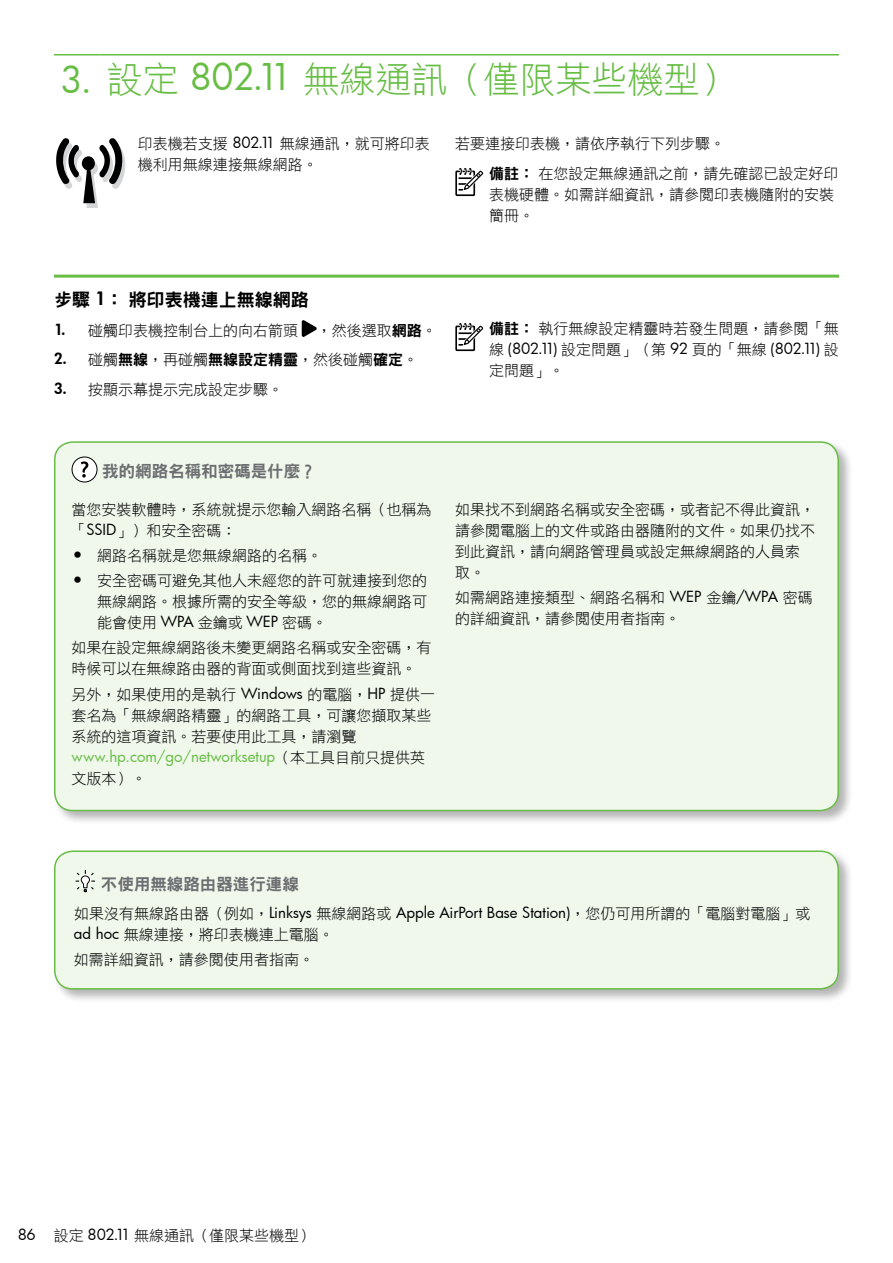
<style>
.page{position:relative;width:893px;height:1263px;background:#fff}
.page>*{position:absolute;margin:0;border:0;box-sizing:border-box;transform-origin:0 0}
.t1{font:36px "DF Hei Lt HK BF";color:#68bd45}
.t2{font:18px "DFN Hei XB HK BF";color:#000}
.t3{font:16.5px "DFN Hei XB HK BF";color:#6d6e71}
.t4{font:15px/21px "DF Hei Lt HK BF";color:#000}
.t5{font:15px "Futura Bk";color:#68bd45}
.t6{font:15px "Futura Bk";letter-spacing:-.035em;color:#000}
.s1{font-family:"Futura Bk"}
.s2{font-family:"DFN Hei XB HK BF"}
.s3{font-family:"Futura Hv"}
.s4{font-family:"DF Hei Lt HK BF"}
.s5{font-family:"Futura Bk";font-size:21px}
.s6{font-family:"DF Hei Lt HK BF";color:#000}
</style>
<div class="page">
<div style="left:52px;top:439px;width:801px;height:386px;background:#000;opacity:.3"></div>
<div style="left:55px;top:442px;width:783px;height:368px;background:#f0f8ec;border-radius:18px"></div>
<div style="left:54px;top:441px;width:785px;height:370px;border:2px solid #68bd45;border-radius:18px"></div>
<div style="left:72px;top:457px;width:25px;height:25px;background:#fff;border-radius:50%"></div>
<div style="left:72px;top:457px;width:25px;height:25px;border:1px solid #000;border-radius:50%"></div>
<svg style="left:81px;top:461px;width:7px;height:16px"></svg>
<hr style="left:54px;top:54px;width:47px;height:2px;background:#68bd45">
<hr style="left:101px;top:54px;width:738px;height:2px;background:#68bd45">
<svg style="left:56px;top:138px;width:69px;height:70px"></svg>
<div style="left:455px;top:171px;width:20px;height:25px;border:2px solid #000"></div>
<svg style="left:458px;top:168px;width:26px;height:25px"></svg>
<hr style="left:54px;top:275px;width:785px;height:3px;background:#68bd45">
<svg style="left:301px;top:320px;width:16px;height:17px"></svg>
<div style="left:455px;top:326px;width:20px;height:25px;border:2px solid #000"></div>
<svg style="left:458px;top:323px;width:26px;height:25px"></svg>
<div style="left:52px;top:849px;width:801px;height:155px;background:#000;opacity:.3"></div>
<div style="left:55px;top:851px;width:783px;height:138px;background:#f0f8ec;border-radius:18px"></div>
<svg style="left:75px;top:870px;width:20px;height:23px"></svg>
<div style="left:54px;top:850px;width:785px;height:139px;border:2px solid #68bd45;border-radius:18px"></div>
<h1 class="t1" style="left:60px;top:62px;width:677px"><span class="s1">3.</span> 設定 <span class="s1">802.11</span> 無線通訊（僅限某些機型）</h1>
<p class="t4" style="left:138px;top:133px;width:293px">印表機若支援 <span class="s1">802.11</span> 無線通訊，就可將印表機利用無線連接無線網路。</p>
<p class="t4" style="left:489px;top:129px;width:351px;line-height:29.5px;text-indent:-34px">若要連接印表機，請依序執行下列步驟。<br><span class="s2">備註：</span>在您設定無線通訊之前，請先確認已設定好印</p>
<p class="t4" style="left:489px;top:184px;width:347px">表機硬體。如需詳細資訊，請參閱印表機隨附的安裝簡冊。</p>
<p class="t2" style="left:54px;top:291px;width:256px">步驟 <span class="s3">1</span>：將印表機連上無線網路</p>
<p class="t4" style="left:54px;top:320px;width:384px"><span class="s3">1.</span> 碰觸印表機控制台上的向右箭頭 ，然後選取<span class="s2">網路</span>。</p>
<p class="t4" style="left:54px;top:349px;width:366px"><span class="s3">2.</span> 碰觸<span class="s2">無線</span>，再碰觸<span class="s2">無線設定精靈</span>，然後碰觸<span class="s2">確定</span>。</p>
<p class="t4" style="left:54px;top:379px;width:231px"><span class="s3">3.</span> 按顯示幕提示完成設定步驟。</p>
<p class="t4" style="left:489px;top:318px;width:351px"><span class="s2">備註：</span>執行無線設定精靈時若發生問題，請參閱「無</p>
<p class="t6" style="left:489px;top:338px;width:351px"><span class="s4">線</span> (802.11) <span class="s4">設定問題」（第</span> 92 <span class="s4">頁的「無線</span> (802.11) <span class="s4">設</span></p>
<p class="t4" style="left:489px;top:360px;width:76px">定問題」。</p>
<p class="t3" style="left:102px;top:463px;width:216px">我的網路名稱和密碼是什麼？</p>
<p class="t4" style="left:72px;top:498px;width:361px">當您安裝軟體時，系統就提示您輸入網路名稱（也稱為「<span class="s1">SSID</span>」）和安全密碼：</p>
<p class="t4" style="left:72px;top:545px;width:252px"><span class="s5">•</span> 網路名稱就是您無線網路的名稱。</p>
<p class="t4" style="left:97px;top:570px;width:331px;text-align:justify;text-indent:-26px"><span class="s5">•</span> 安全密碼可避免其他人未經您的許可就連接到您的無線網路。根據所需的安全等級，您的無線網路可能會使用 <span class="s1">WPA</span> 金鑰或 <span class="s1">WEP</span> 密碼。</p>
<p class="t4" style="left:72px;top:637px;width:361px">如果在設定無線網路後未變更網路名稱或安全密碼，有時候可以在無線路由器的背面或側面找到這些資訊。</p>
<p class="t4" style="left:72px;top:683px;width:365px">另外，如果使用的是執行 <span class="s1">Windows</span> 的電腦，<span class="s1">HP</span> 提供一套名為「無線網路精靈」的網路工具，可讓您擷取某些系統的這項資訊。若要使用此工具，請瀏覽</p>
<p class="t5" style="left:72px;top:746px;width:355px">www.hp.com/go/networksetup<span class="s6">（本工具目前只提供英</span></p>
<p class="t4" style="left:72px;top:767px;width:76px">文版本）。</p>
<p class="t4" style="left:455px;top:498px;width:361px">如果找不到網路名稱或安全密碼，或者記不得此資訊，請參閱電腦上的文件或路由器隨附的文件。如果仍找不到此資訊，請向網路管理員或設定無線網路的人員索取。</p>
<p class="t4" style="left:455px;top:587px;width:359px">如需網路連接類型、網路名稱和 <span class="s1">WEP</span> 金鑰<span class="s1">/WPA</span> 密碼的詳細資訊，請參閱使用者指南。</p>
<p class="t3" style="left:101px;top:875px;width:199px">不使用無線路由器進行連線</p>
<p class="t4" style="left:74px;top:903px;width:738px">如果沒有無線路由器（例如，<span class="s1">Linksys</span> 無線網路或 <span class="s1">Apple AirPort Base Station)</span>，您仍可用所謂的「電腦對電腦」或<span class="s1">ad hoc</span> 無線連接，將印表機連上電腦。</p>
<p class="t4" style="left:74px;top:949px;width:241px">如需詳細資訊，請參閱使用者指南。</p>
<p class="t4" style="left:18px;top:1225px;width:298px"><span class="s1">86</span> 設定 <span class="s1">802.11</span> 無線通訊（僅限某些機型）</p>
</div>
